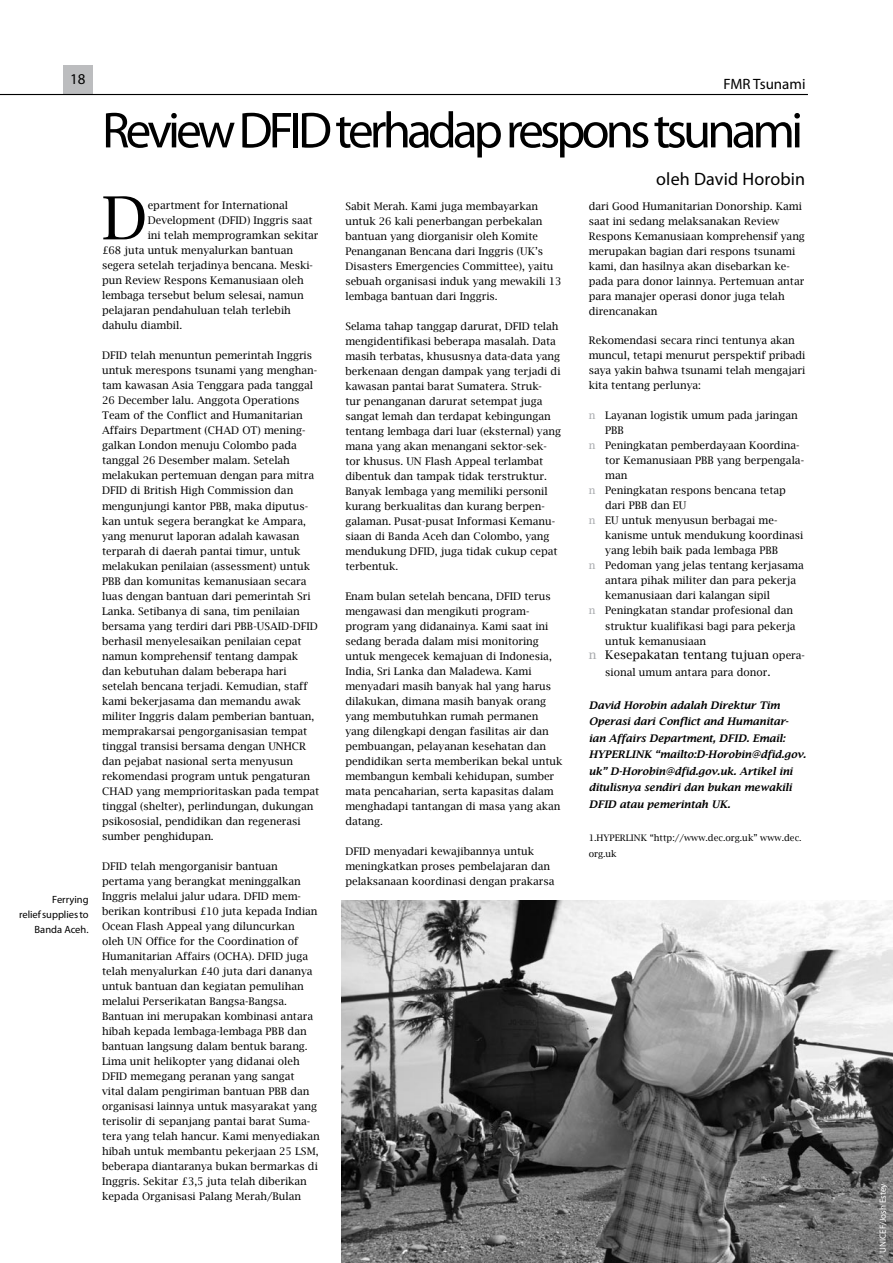
<style>
.page{position:relative;width:893px;height:1263px;background:#fff}
.page>*{position:absolute;margin:0;border:0;box-sizing:border-box;transform-origin:0 0}
.t1{font:59.4px "Lucida Bright";color:#000}
.t2{font:51px "Myriad Pro";letter-spacing:-.075em;color:#000}
.t3{font:18px "Myriad Pro";letter-spacing:.01em;color:#000}
.t4{font:15px "Myriad Pro";color:#000}
.t5{font:12px "Lucida Bright";color:#000}
.t6{font:10.5px/15px "Lucida Bright";color:#000}
.t7{font:italic 600 10.5px/16.5px "Lucida Bright";color:#000}
.t8{font:10.5px/15px "Myriad Pro";color:#000;text-align:right}
.t9{font:9px/16.5px "Lucida Bright";color:#000}
.t10{font:9px "Myriad Pro";color:#fff}
.s1{color:#a7a9ac}
.s2{font-size:10.5px}
.s3{font-size:12px}
</style>
<div class="page">
<img style="left:342px;top:900px;width:551px;height:363px">
<div style="left:63px;top:65px;width:30px;height:29px;background:#bcbdbf"></div>
<hr style="left:0;top:94px;width:808px;height:1px;background:#000">
<h3 class="t4" style="left:70px;top:71px;width:17px">18</h3>
<p class="t8" style="left:19px;top:892px;width:71px">Ferrying<br>relief supplies to<br>Banda Aceh.</p>
<h3 class="t4" style="left:723px;top:76px;width:84px">FMR Tsunami</h3>
<h2 class="t2" style="left:102px;top:102px;width:703px">Review DFID terhadap respons tsunami</h2>
<h3 class="t3" style="left:656px;top:169px;width:151px">oleh David Horobin</h3>
<h1 class="t1" style="left:102px;top:184px;width:47px">D</h1>
<p class="t6" style="left:148px;top:198px;width:142px">epartment for International</p>
<p class="t6" style="left:148px;top:213px;width:167px">Development (DFID) Inggris saat</p>
<p class="t6" style="left:148px;top:228px;width:172px">ini telah memprogramkan sekitar</p>
<p class="t6" style="left:102px;top:243px;width:192px">£68 juta untuk menyalurkan bantuan</p>
<p class="t6" style="left:102px;top:258px;width:212px">segera setelah terjadinya bencana. Meski-</p>
<p class="t6" style="left:102px;top:273px;width:203px">pun Review Respons Kemanusiaan oleh</p>
<p class="t6" style="left:102px;top:288px;width:203px">lembaga tersebut belum selesai, namun</p>
<p class="t6" style="left:102px;top:303px;width:190px">pelajaran pendahuluan telah terlebih</p>
<p class="t6" style="left:102px;top:318px;width:82px">dahulu diambil.</p>
<p class="t6" style="left:102px;top:348px;width:219px">DFID telah menuntun pemerintah Inggris untuk merespons tsunami yang menghan&shy;tam kawasan Asia Tenggara pada tanggal 26 December lalu. Anggota Operations Team of the Conflict and Humanitarian Affairs Department (CHAD OT) mening&shy;galkan London menuju Colombo pada tanggal 26 Desember malam. Setelah melakukan pertemuan dengan para mitra DFID di British High Commission dan mengunjungi kantor PBB, maka diputus&shy;kan untuk segera berangkat ke Ampara, yang menurut laporan adalah kawasan terparah di daerah pantai timur, untuk melakukan penilaian (assessment) untuk PBB dan komunitas kemanusiaan secara luas dengan bantuan dari pemerintah Sri Lanka. Setibanya di sana, tim penilaian bersama yang terdiri dari PBB-USAID-DFID berhasil menyelesaikan penilaian cepat namun komprehensif tentang dampak dan kebutuhan dalam beberapa hari setelah bencana terjadi. Kemudian, staff kami bekerjasama dan memandu awak militer Inggris dalam pemberian bantuan, memprakarsai pengorganisasian tempat tinggal transisi bersama dengan UNHCR dan pejabat nasional serta menyusun rekomendasi program untuk pengaturan CHAD yang memprioritaskan pada tempat tinggal (shelter), perlindungan, dukungan psikososial, pendidikan dan regenerasi sumber penghidupan.</p>
<p class="t6" style="left:102px;top:858px;width:219px">DFID telah mengorganisir bantuan pertama yang berangkat meninggalkan Inggris melalui jalur udara. DFID mem&shy;berikan kontribusi £10 juta kepada Indian Ocean Flash Appeal yang diluncurkan<br>oleh UN Office for the Coordination of Humanitarian Affairs (OCHA). DFID juga telah menyalurkan £40 juta dari dananya untuk bantuan dan kegiatan pemulihan melalui Perserikatan Bangsa-Bangsa.<br>Bantuan ini merupakan kombinasi antara hibah kepada lembaga-lembaga PBB dan bantuan langsung dalam bentuk barang.<br>Lima unit helikopter yang didanai oleh DFID memegang peranan yang sangat<br>vital dalam pengiriman bantuan PBB dan organisasi lainnya untuk masyarakat yang terisolir di sepanjang pantai barat Suma&shy;tera yang telah hancur. Kami menyediakan hibah untuk membantu pekerjaan 25 LSM, beberapa diantaranya bukan bermarkas di Inggris. Sekitar £3,5 juta telah diberikan kepada Organisasi Palang Merah/Bulan</p>
<p class="t6" style="left:345px;top:198px;width:218px">Sabit Merah. Kami juga membayarkan untuk 26 kali penerbangan perbekalan bantuan yang diorganisir oleh Komite Penanganan Bencana dari Inggris (UK’s Disasters Emergencies Committee), yaitu sebuah organisasi induk yang mewakili 13 lembaga bantuan dari Inggris.</p>
<p class="t6" style="left:345px;top:318px;width:217px">Selama tahap tanggap darurat, DFID telah mengidentifikasi beberapa masalah. Data masih terbatas, khususnya data-data yang berkenaan dengan dampak yang terjadi di kawasan pantai barat Sumatera. Struk-<br>tur penanganan darurat setempat juga sangat lemah dan terdapat kebingungan tentang lembaga dari luar (eksternal) yang mana yang akan menangani sektor-sek&shy;tor khusus. UN Flash Appeal terlambat dibentuk dan tampak tidak terstruktur.<br>Banyak lembaga yang memiliki personil kurang berkualitas dan kurang berpen&shy;galaman. Pusat-pusat Informasi Kemanu&shy;siaan di Banda Aceh dan Colombo, yang mendukung DFID, juga tidak cukup cepat terbentuk.</p>
<p class="t6" style="left:345px;top:588px;width:219px">Enam bulan setelah bencana, DFID terus mengawasi dan mengikuti program&shy;program yang didanainya. Kami saat ini sedang berada dalam misi monitoring untuk mengecek kemajuan di Indonesia, India, Sri Lanka dan Maladewa. Kami menyadari masih banyak hal yang harus dilakukan, dimana masih banyak orang yang membutuhkan rumah permanen yang dilengkapi dengan fasilitas air dan pembuangan, pelayanan kesehatan dan pendidikan serta memberikan bekal untuk membangun kembali kehidupan, sumber mata pencaharian, serta kapasitas dalam menghadapi tantangan di masa yang akan datang.</p>
<p class="t6" style="left:345px;top:844px;width:211px">DFID menyadari kewajibannya untuk meningkatkan proses pembelajaran dan pelaksanaan koordinasi dengan prakarsa</p>
<p class="t6" style="left:589px;top:199px;width:218px">dari Good Humanitarian Donorship. Kami saat ini sedang melaksanakan Review Respons Kemanusiaan komprehensif yang merupakan bagian dari respons tsunami kami, dan hasilnya akan disebarkan ke&shy;pada para donor lainnya. Pertemuan antar para manajer operasi donor juga telah direncanakan</p>
<p class="t6" style="left:589px;top:333px;width:218px">Rekomendasi secara rinci tentunya akan muncul, tetapi menurut perspektif pribadi saya yakin bahwa tsunami telah mengajari kita tentang perlunya:</p>
<p class="t6" style="left:589px;top:408px;width:211px"><span class="s1">n</span> Layanan logistik umum pada jaringan</p>
<p class="t6" style="left:605px;top:423px;width:20px">PBB</p>
<p class="t6" style="left:589px;top:438px;width:212px"><span class="s1">n</span> Peningkatan pemberdayaan Koordina-</p>
<p class="t6" style="left:605px;top:453px;width:200px">tor Kemanusiaan PBB yang berpengala-</p>
<p class="t6" style="left:605px;top:468px;width:24px">man</p>
<p class="t6" style="left:589px;top:483px;width:199px"><span class="s1">n</span> Peningkatan respons bencana tetap</p>
<p class="t6" style="left:605px;top:498px;width:83px">dari PBB dan EU</p>
<p class="t6" style="left:589px;top:513px;width:190px"><span class="s1">n</span> EU untuk menyusun berbagai me-</p>
<p class="t6" style="left:605px;top:528px;width:200px">kanisme untuk mendukung koordinasi</p>
<p class="t6" style="left:605px;top:543px;width:175px">yang lebih baik pada lembaga PBB</p>
<p class="t6" style="left:589px;top:558px;width:216px"><span class="s1">n</span> Pedoman yang jelas tentang kerjasama</p>
<p class="t6" style="left:605px;top:573px;width:192px">antara pihak militer dan para pekerja</p>
<p class="t6" style="left:605px;top:588px;width:166px">kemanusiaan dari kalangan sipil</p>
<p class="t6" style="left:589px;top:603px;width:206px"><span class="s1">n</span> Peningkatan standar profesional dan</p>
<p class="t6" style="left:605px;top:618px;width:192px">struktur kualifikasi bagi para pekerja</p>
<p class="t6" style="left:605px;top:633px;width:102px">untuk kemanusiaan</p>
<p class="t5" style="left:589px;top:648px;width:218px"><span class="s1">n</span> Kesepakatan tentang tujuan <span class="s2">opera-</span></p>
<p class="t6" style="left:605px;top:665px;width:167px">sional umum antara para donor<span class="s3">.</span></p>
<p class="t7" style="left:589px;top:697px;width:219px">David Horobin adalah Direktur Tim Operasi dari Conflict and Humanitar&shy;ian Affairs Department, DFID. Email:<br>HYPERLINK “mailto:D-Horobin@dfid.gov. uk” D-Horobin@dfid.gov.uk. Artikel ini ditulisnya sendiri dan bukan mewakili DFID atau pemerintah UK.</p>
<p class="t9" style="left:589px;top:829px;width:214px">1.HYPERLINK “http://www.dec.org.uk” www.dec. org.uk</p>
<p class="t10" style="left:878px;top:1253px;width:71px;rotate:-90deg">UNICEF/Josh Estey</p>
</div>
